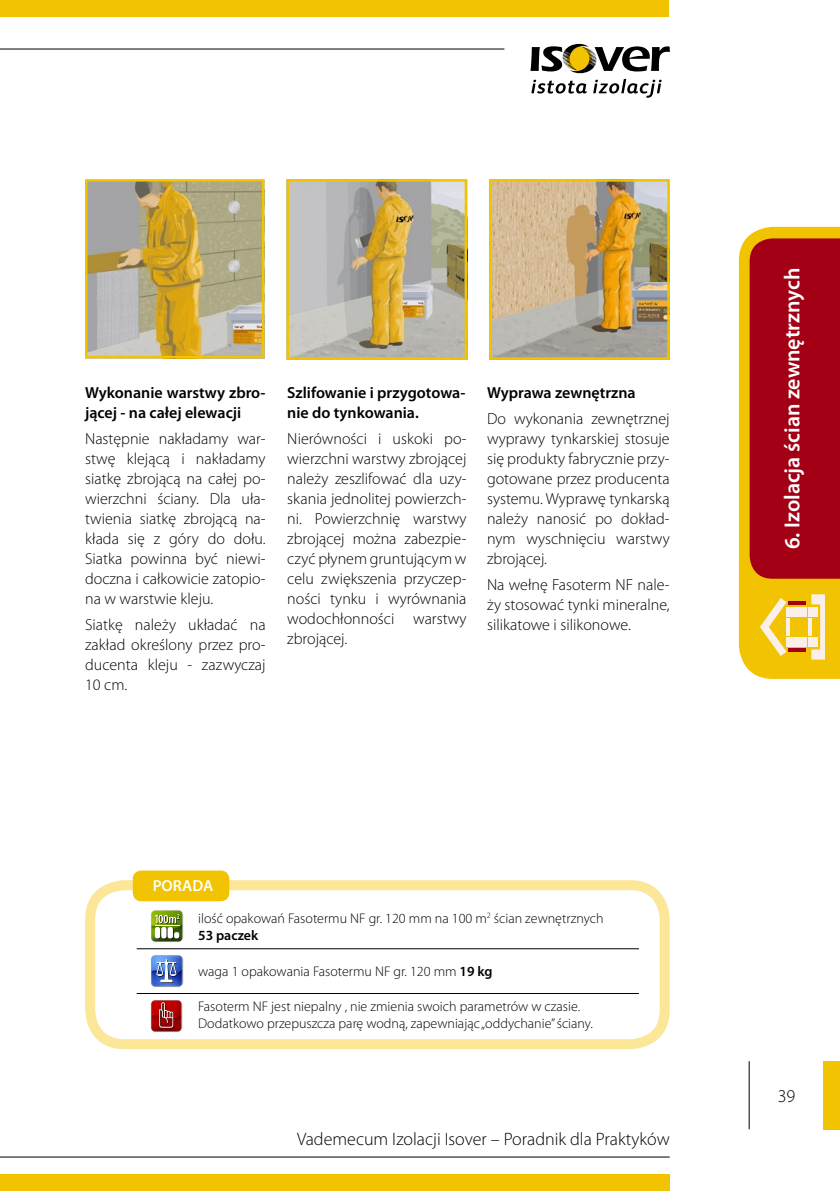
<style>
.page{position:relative;width:840px;height:1191px;background:#fff}
.page>*{position:absolute;margin:0;border:0;box-sizing:border-box;transform-origin:0 0}
.t1{font:600 21.8px "Myriad Pro";color:#fff}
.t2{font:300 18px "Myriad Pro";color:#000}
.t3{font:300 16px/20px "Myriad Pro";color:#000;text-align:justify}
.t4{font:600 16px/20px "Myriad Pro";color:#000}
.t5{font:600 16px "Myriad Pro";color:#fff}
.t6{font:300 14px/16.8px "Myriad Pro";color:#000}
.s1{font-weight:600}
</style>
<div class="page">
<svg style="left:738px;top:227px;width:101px;height:452px;background:#f2c816"></svg>
<div style="left:749px;top:238px;width:90px;height:341px;background:#a30015"></div>
<div style="left:0;top:1174px;width:669px;height:17px;background:#f1c300"></div>
<div style="left:822px;top:1061px;width:17px;height:68px;background:#f1c300"></div>
<svg style="left:810px;top:594px;width:14px;height:65px"></svg>
<div style="left:785px;top:637px;width:20px;height:10px;background:#fbf0e9"></div>
<div style="left:785px;top:606px;width:20px;height:10px;background:#fbf0e9"></div>
<div style="left:807px;top:637px;width:10px;height:10px;background:#fbf0e9"></div>
<div style="left:807px;top:606px;width:10px;height:10px;background:#fbf0e9"></div>
<hr style="left:785px;top:618px;width:4px;height:18px;background:#fbf0e9">
<svg style="left:807px;top:618px;width:4px;height:18px"></svg>
<svg style="left:759px;top:598px;width:27px;height:58px;background:#f4d047"></svg>
<hr style="left:787px;top:648px;width:18px;height:4px;background:#a30015">
<hr style="left:787px;top:601px;width:18px;height:4px;background:#a30015">
<hr style="left:0;top:1156px;width:669px;height:1px;background:#000">
<hr style="left:748px;top:1061px;width:1px;height:68px;background:#000">
<div style="left:0;top:0;width:669px;height:17px;background:#f1c300"></div>
<svg style="left:530px;top:44px;width:139px;height:54px"></svg>
<hr style="left:0;top:49px;width:504px;height:1px;background:#000">
<img style="left:289px;top:182px;width:175px;height:175px">
<div style="left:286px;top:179px;width:181px;height:181px;border:2px solid #f1c300"></div>
<img style="left:492px;top:182px;width:174px;height:175px">
<div style="left:489px;top:179px;width:180px;height:181px;border:2px solid #f1c300"></div>
<img style="left:88px;top:182px;width:173px;height:173px">
<div style="left:85px;top:179px;width:179px;height:179px;border:2px solid #f1c300"></div>
<div style="left:85px;top:880px;width:584px;height:169px;border:10px solid #fce698;border-radius:34px"></div>
<div style="left:133px;top:870px;width:96px;height:31px;background:#f1c300;border-radius:9px"></div>
<hr style="left:137px;top:948px;width:501px;height:1px;background:#000">
<img style="left:151px;top:910px;width:32px;height:32px">
<div style="left:162px;top:927px;width:5px;height:12px;background:#f9f9f9;border-radius:2px"></div>
<svg style="left:155px;top:914px;width:25px;height:12px"></svg>
<div style="left:155px;top:927px;width:5px;height:11px;background:#fff;border-radius:2px"></div>
<div style="left:161px;top:927px;width:5px;height:11px;background:#fff;border-radius:2px"></div>
<div style="left:167px;top:927px;width:6px;height:11px;background:#fff;border-radius:2px"></div>
<svg style="left:174px;top:932px;width:5px;height:6px"></svg>
<img style="left:151px;top:955px;width:32px;height:32px">
<svg style="left:156px;top:959px;width:21px;height:24px"></svg>
<hr style="left:137px;top:993px;width:501px;height:1px;background:#000">
<img style="left:150px;top:1000px;width:33px;height:32px">
<svg style="left:159px;top:1002px;width:15px;height:26px"></svg>
<p class="t4" style="left:85px;top:382px;width:182px">Wykonanie warstwy zbro&shy;jącej - na całej elewacji</p>
<p class="t3" style="left:85px;top:428px;width:182px">Następnie nakładamy war&shy;stwę klejącą i nakładamy siatkę zbrojącą na całej po&shy;wierzchni ściany. Dla uła&shy;twienia siatkę zbrojącą na&shy;kłada się z góry do dołu.<br>Siatka powinna być niewi&shy;doczna i całkowicie zatopio&shy;na w warstwie kleju.</p>
<p class="t3" style="left:85px;top:614px;width:182px">Siatkę należy układać na zakład określony przez pro&shy;ducenta kleju - zazwyczaj 10 cm.</p>
<p class="t4" style="left:287px;top:382px;width:179px">Szlifowanie i przygotowa&shy;nie do tynkowania.</p>
<p class="t3" style="left:287px;top:428px;width:181px">Nierówności i uskoki po&shy;wierzchni warstwy zbrojącej należy zeszlifować dla uzy&shy;skania jednolitej powierzch&shy;ni. Powierzchnię warstwy zbrojącej można zabezpie&shy;czyć płynem gruntującym w celu zwiększenia przyczep&shy;ności tynku i wyrównania wodochłonności warstwy zbrojącej.</p>
<p class="t4" style="left:486px;top:382px;width:150px">Wyprawa zewnętrzna</p>
<p class="t3" style="left:486px;top:408px;width:184px">Do wykonania zewnętrznej wyprawy tynkarskiej stosuje się produkty fabrycznie przy&shy;gotowane przez producenta systemu. Wyprawę tynkarską należy nanosić po dokład&shy;nym wyschnięciu warstwy zbrojącej.</p>
<p class="t3" style="left:486px;top:574px;width:184px">Na wełnę Fasoterm NF nale&shy;ży stosować tynki mineralne, silikatowe i silikonowe.</p>
<p class="t5" style="left:153px;top:875px;width:62px">PORADA</p>
<p class="t6" style="left:198px;top:909px;width:406px">ilość opakowań Fasotermu NF gr. 120 mm na 100 m<sup>2</sup> ścian zewnętrznych<br><span class="s1">53 paczek</span></p>
<p class="t6" style="left:198px;top:963px;width:296px">waga 1 opakowania Fasotermu NF gr. 120 mm <span class="s1">19 kg</span></p>
<p class="t6" style="left:198px;top:998px;width:396px">Fasoterm NF jest niepalny , nie zmienia swoich parametrów w czasie.<br>Dodatkowo przepuszcza parę wodną, zapewniając „oddychanie” ściany.</p>
<p class="t2" style="left:297px;top:1128px;width:374px">Vademecum Izolacji Isover – Poradnik dla Praktyków</p>
<h1 class="t1" style="left:777px;top:549px;width:283px;rotate:-90deg">6. Izolacja ścian zewnętrznych</h1>
<p class="t2" style="left:777px;top:1085px;width:19px">39</p>
</div>
